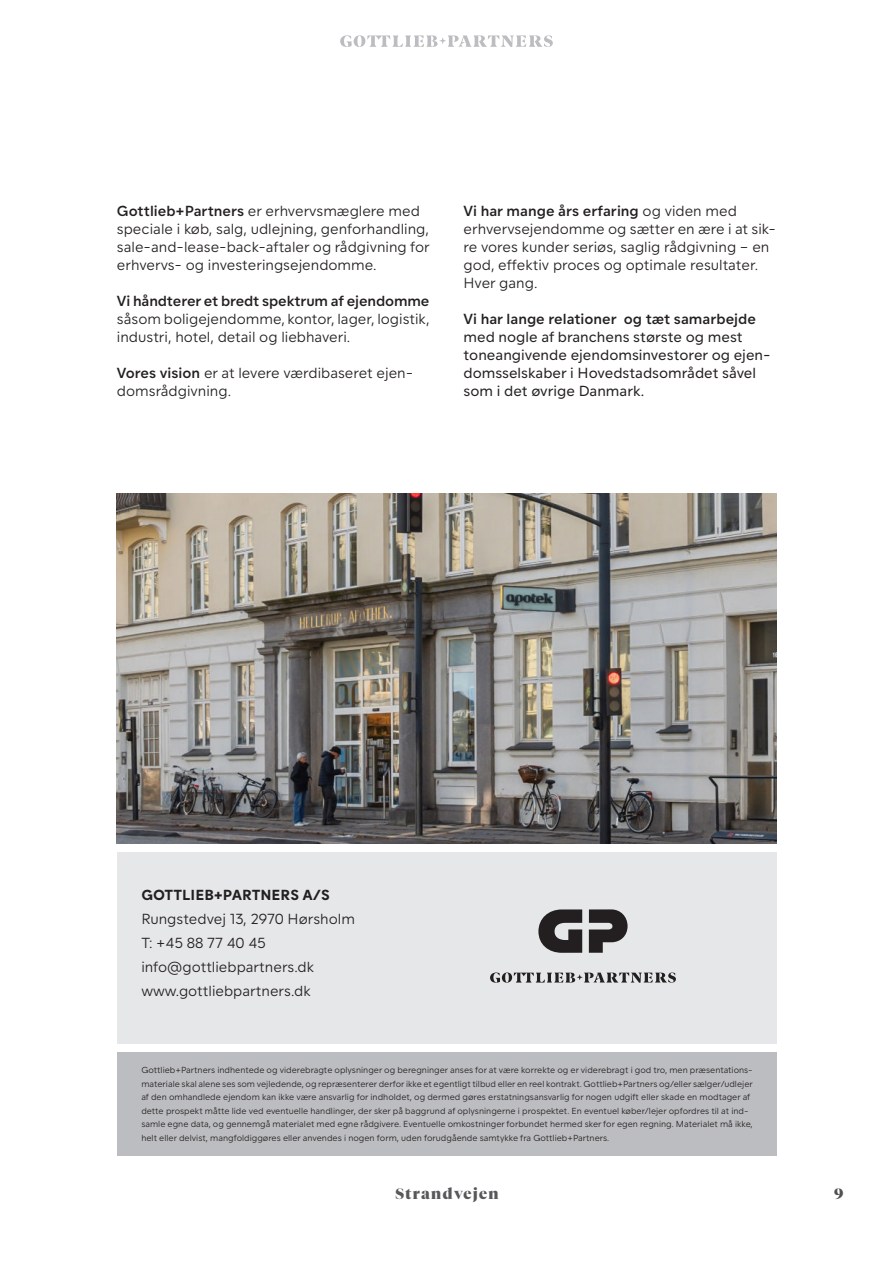
<style>
.page{position:relative;width:893px;height:1263px;background:#fff}
.page>*{position:absolute;margin:0;border:0;box-sizing:border-box;transform-origin:0 0}
.t1{font:300 15px/18px "KP Sans";color:#231f20}
.t2{font:15px/18px "KP Sans";color:#231f20}
.t3{font:500 15px "KP Sans";letter-spacing:-.01em;color:#231f20}
.t4{font:700 15px "KP Sans";color:#231f20}
.t5{font:900 15px "Tiempos Fine";letter-spacing:.1em;color:#57585a}
.t6{font:900 15px "Tiempos Fine";color:#4f5252}
.t7{font:300 9px/13.5px "KP Sans";color:#231f20}
.s1{font-weight:500}
</style>
<div class="page">
<svg style="left:340px;top:35px;width:213px;height:12px"></svg>
<div style="left:117px;top:852px;width:659px;height:192px;background:#e6e7e9"></div>
<div style="left:117px;top:1052px;width:659px;height:103px;background:#bcbdc0"></div>
<svg style="left:490px;top:972px;width:186px;height:11px"></svg>
<svg style="left:538px;top:909px;width:44px;height:44px"></svg>
<svg style="left:589px;top:909px;width:39px;height:44px"></svg>
<img style="left:117px;top:494px;width:659px;height:349px">
<h1 class="t1" style="left:117px;top:202px;width:314px"><span class="s1">Gottlieb+Partners</span> er erhvervsmæglere med speciale i køb, salg, udlejning, genforhandling, sale-and-lease-back-aftaler og rådgivning for erhvervs- og investeringsejendomme.</h1>
<h1 class="t3" style="left:117px;top:295px;width:314px">Vi håndterer et bredt spektrum af ejendomme</h1>
<h1 class="t1" style="left:117px;top:310px;width:314px">såsom boligejendomme, kontor, lager, logistik, industri, hotel, detail og liebhaveri.</h1>
<h1 class="t1" style="left:117px;top:364px;width:298px"><span class="s1">Vores vision</span> er at levere værdibaseret ejen&shy;domsrådgivning.</h1>
<h1 class="t1" style="left:463px;top:202px;width:314px"><span class="s1">Vi har mange års erfaring</span> og viden med erhvervsejendomme og sætter en ære i at sik&shy;re vores kunder seriøs, saglig rådgivning – en god, effektiv proces og optimale resultater.<br>Hver gang.</h1>
<h1 class="t3" style="left:463px;top:313px;width:294px">Vi har lange relationer og tæt samarbejde</h1>
<h1 class="t2" style="left:463px;top:329px;width:309px">med nogle af branchens største og mest toneangivende ejendomsinvestorer og ejen&shy;domsselskaber i Hovedstadsområdet såvel som i det øvrige Danmark.</h1>
<h1 class="t4" style="left:141px;top:890px;width:190px">GOTTLIEB+PARTNERS A/S</h1>
<h1 class="t1" style="left:141px;top:907px;width:215px;line-height:24px">Rungstedvej 13, 2970 Hørsholm<br>T: +45 88 77 40 45 info@gottliebpartners.dk www.gottliebpartners.dk</h1>
<p class="t7" style="left:141px;top:1063px;width:613px">Gottlieb+Partners indhentede og viderebragte oplysninger og beregninger anses for at være korrekte og er viderebragt i god tro, men præsentations&shy;materiale skal alene ses som vejledende, og repræsenterer derfor ikke et egentligt tilbud eller en reel kontrakt. Gottlieb+Partners og/eller sælger/udlejer af den omhandlede ejendom kan ikke være ansvarlig for indholdet, og dermed gøres erstatningsansvarlig for nogen udgift eller skade en modtager af dette prospekt måtte lide ved eventuelle handlinger, der sker på baggrund af oplysningerne i prospektet. En eventuel køber/lejer opfordres til at ind&shy;samle egne data, og gennemgå materialet med egne rådgivere. Eventuelle omkostninger forbundet hermed sker for egen regning. Materialet må ikke, helt eller delvist, mangfoldiggøres eller anvendes i nogen form, uden forudgående samtykke fra Gottlieb+Partners.</p>
<h1 class="t5" style="left:395px;top:1187px;width:105px">Strandvejen</h1>
<h1 class="t6" style="left:834px;top:1185px;width:11px">9</h1>
</div>
